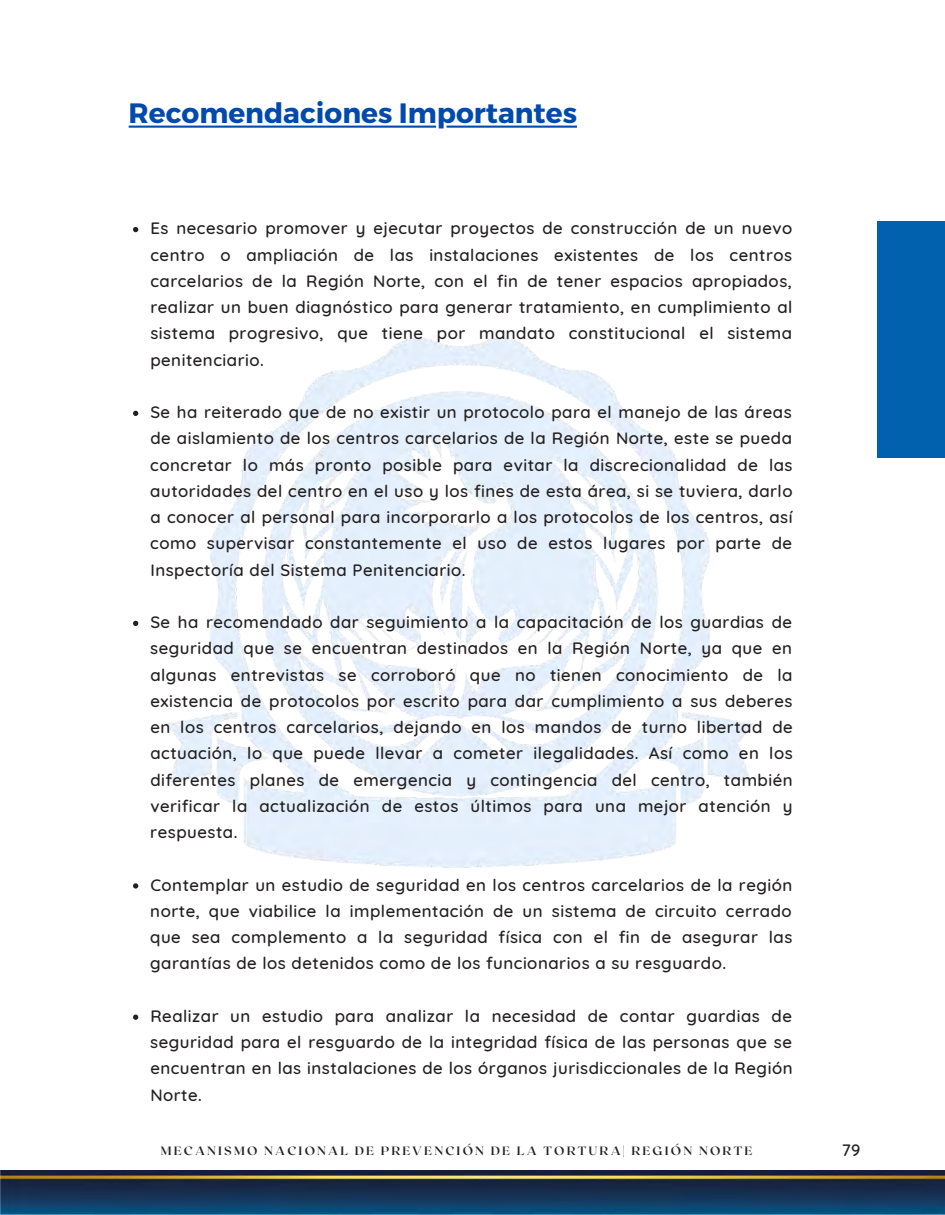
<style>
.page{position:relative;width:945px;height:1215px;background:#fff}
.page>*{position:absolute;margin:0;border:0;box-sizing:border-box;transform-origin:0 0}
.t1{font:700 28.05px "Montserrat";color:#004aad}
.t2{font:500 16.8px/26.2px "Quicksand";letter-spacing:.03em;color:#231f20;text-align:justify}
.t3{font:700 12px "Roxborough CF";letter-spacing:.18em;color:#231f20}
</style>
<div class="page">
<img style="left:166px;top:338px;width:587px;height:530px">
<hr style="left:447px;top:126px;width:130px;height:2px;background:#004aad">
<hr style="left:129px;top:126px;width:307px;height:2px;background:#004aad">
<svg style="left:133px;top:227px;width:5px;height:5px"></svg>
<svg style="left:133px;top:411px;width:5px;height:5px"></svg>
<svg style="left:133px;top:621px;width:5px;height:5px"></svg>
<svg style="left:133px;top:883px;width:5px;height:6px"></svg>
<svg style="left:133px;top:1015px;width:5px;height:5px"></svg>
<div style="left:878px;top:221px;width:67px;height:237px;background:#0161ae"></div>
<img style="left:0;top:1170px;width:945px;height:45px">
<p class="t1" style="left:129px;top:96px;width:450px">Recomendaciones Importantes</p>
<p class="t2" style="left:150px;top:214px;width:644px">Es necesario promover y ejecutar proyectos de construcción de un nuevo centro o ampliación de las instalaciones existentes de los centros carcelarios de la Región Norte, con el fin de tener espacios apropiados, realizar un buen diagnóstico para generar tratamiento, en cumplimiento al sistema progresivo, que tiene por mandato constitucional el sistema penitenciario.</p>
<p class="t2" style="left:150px;top:397px;width:644px">Se ha reiterado que de no existir un protocolo para el manejo de las áreas de aislamiento de los centros carcelarios de la Región Norte, este se pueda concretar lo más pronto posible para evitar la discrecionalidad de las autoridades del centro en el uso y los fines de esta área, si se tuviera, darlo a conocer al personal para incorporarlo a los protocolos de los centros, así como supervisar constantemente el uso de estos lugares por parte de Inspectoría del Sistema Penitenciario.</p>
<p class="t2" style="left:150px;top:607px;width:644px">Se ha recomendado dar seguimiento a la capacitación de los guardias de seguridad que se encuentran destinados en la Región Norte, ya que en algunas entrevistas se corroboró que no tienen conocimiento de la existencia de protocolos por escrito para dar cumplimiento a sus deberes en los centros carcelarios, dejando en los mandos de turno libertad de actuación, lo que puede llevar a cometer ilegalidades. Así como en los diferentes planes de emergencia y contingencia del centro, también verificar la actualización de estos últimos para una mejor atención y respuesta.</p>
<p class="t2" style="left:150px;top:870px;width:644px">Contemplar un estudio de seguridad en los centros carcelarios de la región norte, que viabilice la implementación de un sistema de circuito cerrado que sea complemento a la seguridad física con el fin de asegurar las garantías de los detenidos como de los funcionarios a su resguardo.</p>
<p class="t2" style="left:150px;top:1001px;width:644px">Realizar un estudio para analizar la necesidad de contar guardias de seguridad para el resguardo de la integridad física de las personas que se encuentran en las instalaciones de los órganos jurisdiccionales de la Región Norte.</p>
<p class="t3" style="left:161px;top:1143px;width:593px">MECANISMO NACIONAL DE PREVENCIÓN DE LA TORTURA| REGIÓN NORTE</p>
<p class="t2" style="left:842px;top:1135px;width:20px">79</p>
</div>
